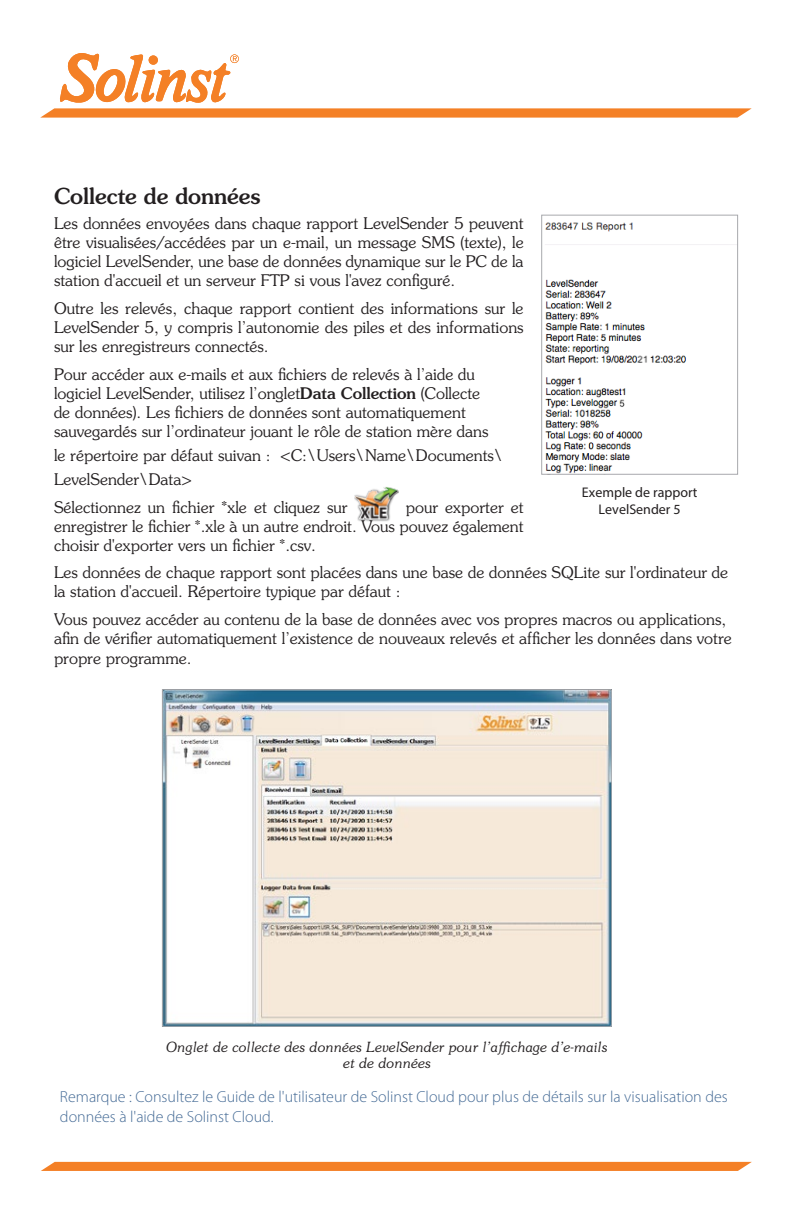
<style>
.page{position:relative;width:792px;height:1224px;background:#fff}
.page>*{position:absolute;margin:0;border:0;box-sizing:border-box;transform-origin:0 0}
.Body_Title_1{font:500 22px "Souvenir Std";color:#231f20}
.Body{font:300 16px/19px "Souvenir Std";color:#231f20}
.NOTE-BodyText{font:300 16px/20px "Myriad Pro";color:#456b96}
.Captions{font:italic 300 14px/16.8px "Souvenir Std";color:#231f20;text-align:center}
.Figure_Text_Justify_CENTRE{font:14px/17px "Myriad Pro";color:#231f20;text-align:center}
.s1{font-weight:500}
</style>
<div class="page">
<svg style="left:40px;top:108px;width:712px;height:10px;background:#f58c3b"></svg>
<svg style="left:41px;top:1162px;width:711px;height:9px;background:#f4832b"></svg>
<svg style="left:60px;top:53px;width:179px;height:49px"></svg>
<img style="left:164px;top:691px;width:446px;height:334px">
<div style="left:162px;top:689px;width:450px;height:338px;border:1px solid #a8a9ad"></div>
<img style="left:355px;top:487px;width:44px;height:35px">
<img style="left:545px;top:222px;width:191px;height:251px">
<div style="left:541px;top:215px;width:197px;height:260px;border:1px solid #a8a9ad"></div>
<p class="Body_Title_1" style="left:54px;top:183px;width:208px">Collecte de données</p>
<p class="Body" style="left:54px;top:213px;width:471px;text-align:justify">Les données envoyées dans chaque rapport LevelSender 5 peuvent être visualisées/accédées par un e-mail, un message SMS (texte), le logiciel LevelSender, une base de données dynamique sur le PC de la station d'accueil et un serveur FTP si vous l'avez configuré.</p>
<p class="Body" style="left:54px;top:299px;width:471px;text-align:justify">Outre les relevés, chaque rapport contient des informations sur le LevelSender 5, y compris l’autonomie des piles et des informations sur les enregistreurs connectés.</p>
<p class="Body" style="left:54px;top:364px;width:436px">Pour accéder aux e-mails et aux fichiers de relevés à l’aide du logiciel LevelSender, utilisez l’onglet<span class="s1">Data Collection</span> (Collecte de données). Les fichiers de données sont automatiquement sauvegardés sur l’ordinateur jouant le rôle de station mère dans</p>
<p class="Body" style="left:54px;top:443px;width:451px;line-height:24px">le répertoire par défaut suivan : &lt;C:\Users\Name\Documents\<br>LevelSender\Data&gt;</p>
<p class="Body" style="left:54px;top:497px;width:295px">Sélectionnez un fichier *xle et cliquez sur</p>
<p class="Figure_Text_Justify_CENTRE" style="left:582px;top:483px;width:117px">Exemple de rapport<br>LevelSender 5</p>
<p class="Body" style="left:54px;top:497px;width:471px;text-align:justify;text-indent:352px">pour exporter et enregistrer le fichier *.xle à un autre endroit. Vous pouvez également choisir d'exporter vers un fichier *.csv.</p>
<p class="Body" style="left:54px;top:563px;width:676px">Les données de chaque rapport sont placées dans une base de données SQLite sur l'ordinateur de la station d'accueil. Répertoire typique par défaut :</p>
<p class="Body" style="left:54px;top:609px;width:679px;line-height:19.6px">Vous pouvez accéder au contenu de la base de données avec vos propres macros ou applications, afin de vérifier automatiquement l’existence de nouveaux relevés et afficher les données dans votre propre programme.</p>
<p class="Captions" style="left:166px;top:1038px;width:443px">Onglet de collecte des données LevelSender pour l’affichage d’e-mails et de données</p>
<p class="NOTE-BodyText" style="left:60px;top:1087px;width:669px">Remarque : Consultez le Guide de l'utilisateur de Solinst Cloud pour plus de détails sur la visualisation des données à l'aide de Solinst Cloud.</p>
</div>
